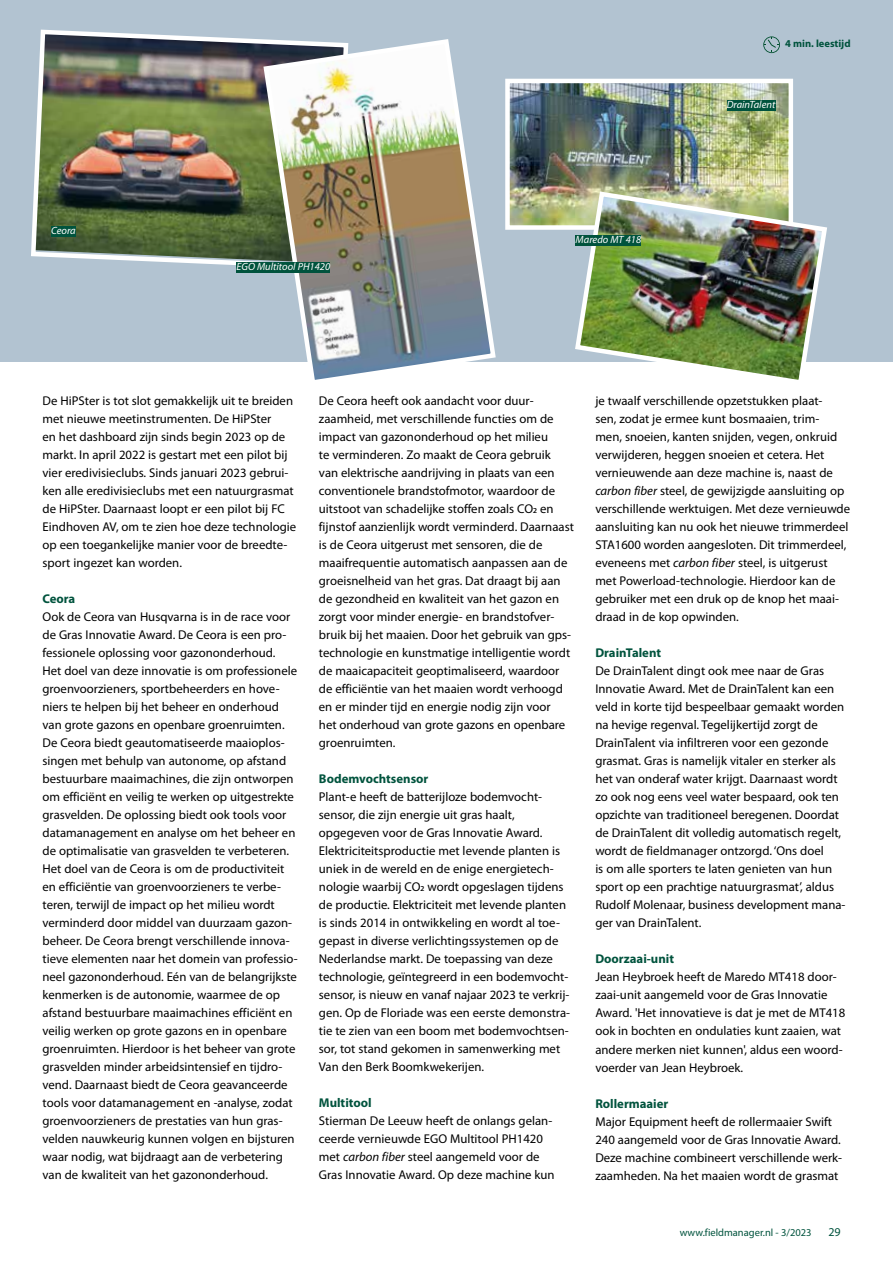
<style>
.page{position:relative;width:893px;height:1263px;background:#fff}
.page>*{position:absolute;margin:0;border:0;box-sizing:border-box;transform-origin:0 0}
.t1{font:12.75px/18px "Myriad Pro";color:#000}
.t2{font:700 12.75px "Myriad Pro";color:#00533d}
.t3{font:12px "Myriad Pro";color:#00533d}
.t4{font:italic 10.5px "Myriad Pro";color:#fff}
.t5{font:10.5px "Myriad Pro";color:#00533d}
.t6{font:700 10.5px "Myriad Pro";color:#00533d}
.s1{font-style:italic}
</style>
<div class="page">
<div style="left:0;top:0;width:893px;height:362px;background:#b2c3d1"></div>
<img style="left:31px;top:29px;width:230px;height:243px">
<img style="left:510px;top:84px;width:278px;height:141px">
<div style="left:505px;top:79px;width:288px;height:151px;border:4px solid #fff"></div>
<img style="left:572px;top:189px;width:255px;height:191px">
<img style="left:261px;top:39px;width:235px;height:341px">
<svg style="left:763px;top:36px;width:17px;height:17px"></svg>
<div style="left:51px;top:226px;width:25px;height:11px;background:#00533d"></div>
<div style="left:237px;top:262px;width:93px;height:11px;background:#00533d"></div>
<div style="left:576px;top:235px;width:65px;height:11px;background:#00533d"></div>
<div style="left:727px;top:100px;width:48px;height:11px;background:#00533d"></div>
<p class="t4" style="left:51px;top:224px;width:26px">Ceora</p>
<p class="t4" style="left:237px;top:260px;width:95px">EGO Multitool PH1420</p>
<p class="t4" style="left:576px;top:233px;width:67px">Maredo MT 418</p>
<p class="t6" style="left:785px;top:37px;width:67px">4 min. leestijd</p>
<p class="t4" style="left:727px;top:98px;width:50px">DrainTalent</p>
<p class="t1" style="left:43px;top:392px;width:255px">De HiPSter is tot slot gemakkelijk uit te breiden met nieuwe meetinstrumenten. De HiPSter<br>en het dashboard zijn sinds begin 2023 op de markt. In april 2022 is gestart met een pilot bij vier eredivisieclubs. Sinds januari 2023 gebrui&shy;ken alle eredivisieclubs met een natuurgrasmat de HiPSter. Daarnaast loopt er een pilot bij FC Eindhoven AV, om te zien hoe deze technologie op een toegankelijke manier voor de breedte&shy;sport ingezet kan worden.</p>
<p class="t2" style="left:43px;top:590px;width:34px">Ceora</p>
<p class="t1" style="left:43px;top:608px;width:257px">Ook de Ceora van Husqvarna is in de race voor de Gras Innovatie Award. De Ceora is een pro&shy;fessionele oplossing voor gazononderhoud.<br>Het doel van deze innovatie is om professionele groenvoorzieners, sportbeheerders en hove&shy;niers te helpen bij het beheer en onderhoud van grote gazons en openbare groenruimten.<br>De Ceora biedt geautomatiseerde maaioplos&shy;singen met behulp van autonome, op afstand bestuurbare maaimachines, die zijn ontworpen om efficiënt en veilig te werken op uitgestrekte grasvelden. De oplossing biedt ook tools voor datamanagement en analyse om het beheer en de optimalisatie van grasvelden te verbeteren.<br>Het doel van de Ceora is om de productiviteit en efficiëntie van groenvoorzieners te verbe&shy;teren, terwijl de impact op het milieu wordt verminderd door middel van duurzaam gazon&shy;beheer. De Ceora brengt verschillende innova&shy;tieve elementen naar het domein van professio&shy;neel gazononderhoud. Eén van de belangrijkste kenmerken is de autonomie, waarmee de op afstand bestuurbare maaimachines efficiënt en veilig werken op grote gazons en in openbare groenruimten. Hierdoor is het beheer van grote grasvelden minder arbeidsintensief en tijdro&shy;vend. Daarnaast biedt de Ceora geavanceerde tools voor datamanagement en -analyse, zodat groenvoorzieners de prestaties van hun gras&shy;velden nauwkeurig kunnen volgen en bijsturen waar nodig, wat bijdraagt aan de verbetering van de kwaliteit van het gazononderhoud.</p>
<p class="t1" style="left:319px;top:392px;width:256px">De Ceora heeft ook aandacht voor duur&shy;zaamheid, met verschillende functies om de impact van gazononderhoud op het milieu<br>te verminderen. Zo maakt de Ceora gebruik<br>van elektrische aandrijving in plaats van een conventionele brandstofmotor, waardoor de uitstoot van schadelijke stoffen zoals CO2 en fijnstof aanzienlijk wordt verminderd. Daarnaast is de Ceora uitgerust met sensoren, die de maaifrequentie automatisch aanpassen aan de groeisnelheid van het gras. Dat draagt bij aan de gezondheid en kwaliteit van het gazon en zorgt voor minder energie- en brandstofver&shy;bruik bij het maaien. Door het gebruik van gps&shy;technologie en kunstmatige intelligentie wordt de maaicapaciteit geoptimaliseerd, waardoor de efficiëntie van het maaien wordt verhoogd en er minder tijd en energie nodig zijn voor<br>het onderhoud van grote gazons en openbare groenruimten.</p>
<p class="t2" style="left:319px;top:771px;width:111px">Bodemvochtsensor</p>
<p class="t1" style="left:319px;top:788px;width:253px">Plant-e heeft de batterijloze bodemvocht&shy;sensor, die zijn energie uit gras haalt, opgegeven voor de Gras Innovatie Award.<br>Elektriciteitsproductie met levende planten is uniek in de wereld en de enige energietech&shy;nologie waarbij CO2 wordt opgeslagen tijdens de productie. Elektriciteit met levende planten is sinds 2014 in ontwikkeling en wordt al toe&shy;gepast in diverse verlichtingssystemen op de Nederlandse markt. De toepassing van deze technologie, geïntegreerd in een bodemvocht&shy;sensor, is nieuw en vanaf najaar 2023 te verkrij&shy;gen. Op de Floriade was een eerste demonstra&shy;tie te zien van een boom met bodemvochtsen&shy;sor, tot stand gekomen in samenwerking met Van den Berk Boomkwekerijen.</p>
<p class="t2" style="left:319px;top:1095px;width:54px">Multitool</p>
<p class="t1" style="left:319px;top:1112px;width:237px">Stierman De Leeuw heeft de onlangs gelan&shy;ceerde vernieuwde EGO Multitool PH1420 met <span class="s1">carbon fiber</span> steel aangemeld voor de Gras Innovatie Award. Op deze machine kun</p>
<p class="t1" style="left:595px;top:392px;width:256px">je twaalf verschillende opzetstukken plaat-<br>sen, zodat je ermee kunt bosmaaien, trim-<br>men, snoeien, kanten snijden, vegen, onkruid verwijderen, heggen snoeien et cetera. Het vernieuwende aan deze machine is, naast de <span class="s1">carbon fiber</span> steel, de gewijzigde aansluiting op verschillende werktuigen. Met deze vernieuwde aansluiting kan nu ook het nieuwe trimmerdeel STA1600 worden aangesloten. Dit trimmerdeel, eveneens met <span class="s1">carbon fiber</span> steel, is uitgerust met Powerload-technologie. Hierdoor kan de gebruiker met een druk op de knop het maai&shy;draad in de kop opwinden.</p>
<p class="t2" style="left:595px;top:645px;width:67px">DrainTalent</p>
<p class="t1" style="left:595px;top:662px;width:252px">De DrainTalent dingt ook mee naar de Gras Innovatie Award. Met de DrainTalent kan een veld in korte tijd bespeelbaar gemaakt worden na hevige regenval. Tegelijkertijd zorgt de DrainTalent via infiltreren voor een gezonde grasmat. Gras is namelijk vitaler en sterker als het van onderaf water krijgt. Daarnaast wordt zo ook nog eens veel water bespaard, ook ten opzichte van traditioneel beregenen. Doordat de DrainTalent dit volledig automatisch regelt, wordt de fieldmanager ontzorgd. ‘Ons doel<br>is om alle sporters te laten genieten van hun sport op een prachtige natuurgrasmat’, aldus Rudolf Molenaar, business development mana&shy;ger van DrainTalent.</p>
<p class="t2" style="left:595px;top:951px;width:80px">Doorzaai-unit</p>
<p class="t1" style="left:595px;top:968px;width:251px">Jean Heybroek heeft de Maredo MT418 door&shy;zaai-unit aangemeld voor de Gras Innovatie Award. 'Het innovatieve is dat je met de MT418 ook in bochten en ondulaties kunt zaaien, wat andere merken niet kunnen', aldus een woord&shy;voerder van Jean Heybroek.</p>
<p class="t2" style="left:595px;top:1095px;width:75px">Rollermaaier</p>
<p class="t1" style="left:595px;top:1112px;width:248px">Major Equipment heeft de rollermaaier Swift 240 aangemeld voor de Gras Innovatie Award.<br>Deze machine combineert verschillende werk&shy;zaamheden. Na het maaien wordt de grasmat</p>
<p class="t5" style="left:680px;top:1226px;width:133px">www.fieldmanager.nl - 3/2023</p>
<p class="t3" style="left:828px;top:1224px;width:14px">29</p>
</div>
